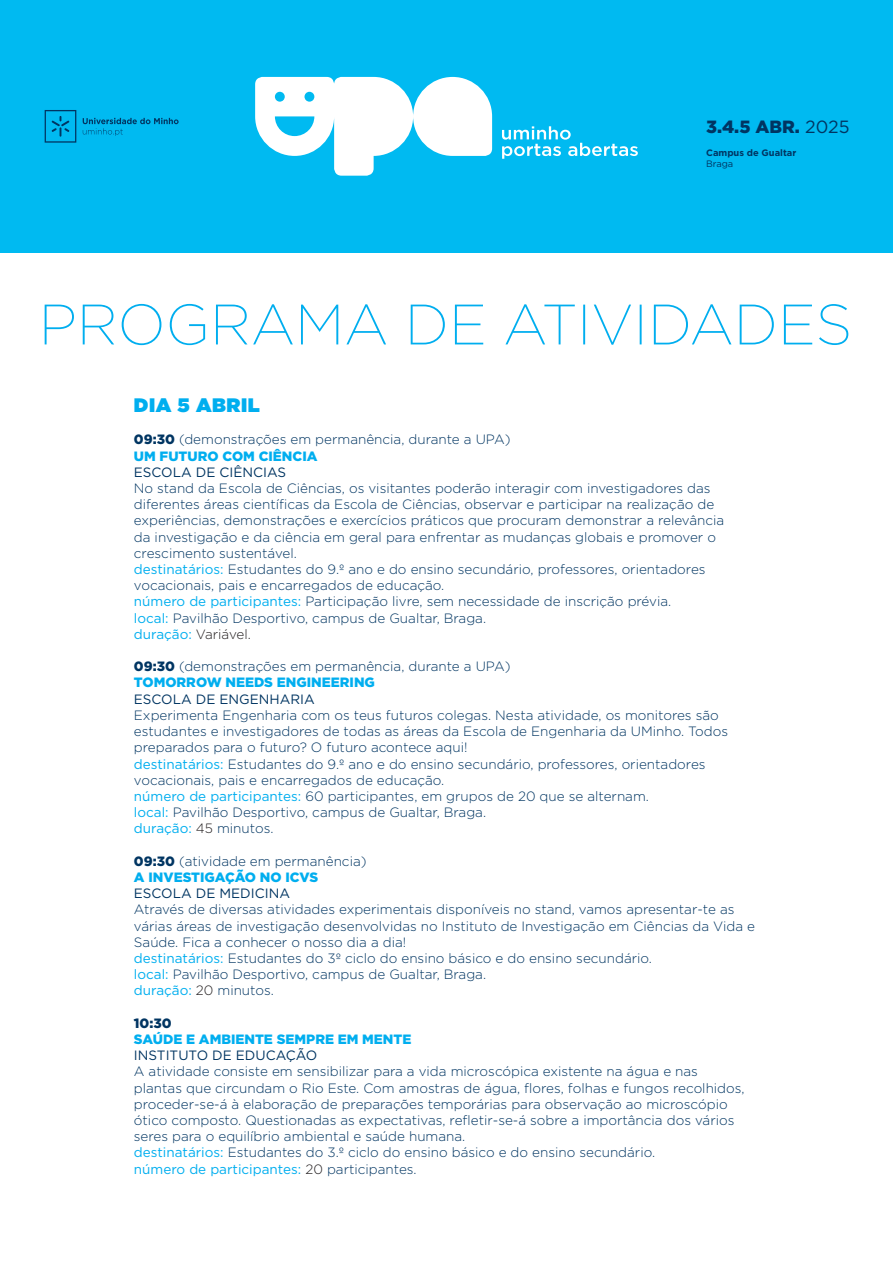
<style>
.page{position:relative;width:893px;height:1263px;background:#fff}
.page>*{position:absolute;margin:0;border:0;box-sizing:border-box;transform-origin:0 0}
.t1{font:900 19.5px "Gotham";letter-spacing:.03em;color:#00aeef}
.t2{font:900 17.7px "Gotham";color:#003562}
.t3{font:300 13.5px/16.2px "Gotham";color:#003562}
.t4{font:900 13.5px "Gotham";color:#00aeef}
.t5{font:13.5px "Gotham";color:#00aeef}
.t6{font:13.5px "Gotham";color:#003562}
.t7{font:300 13.5px "Gotham";color:#231f20}
.t8{font:900 13.5px "Gotham";color:#003562}
.t9{font:700 9.3px "Gotham";color:#003562}
.t10{font:9.3px "Gotham";color:#003562}
.s1{font-weight:400}
.s2{font-weight:900}
.s3{font-weight:400;color:#00aeef}
.s4{font-weight:300;color:#231f20}
.s5{font-weight:300;color:#003562}
</style>
<div class="page">
<div style="left:0;top:0;width:893px;height:253px;background:#00baf1"></div>
<svg style="left:255px;top:77px;width:237px;height:99px"></svg>
<svg style="left:502px;top:126px;width:136px;height:33px"></svg>
<svg style="left:83px;top:118px;width:96px;height:18px"></svg>
<svg style="left:45px;top:110px;width:31px;height:33px"></svg>
<svg style="left:45px;top:304px;width:803px;height:41px"></svg>
<p class="t2" style="left:706px;top:115px;width:145px">3.4.5 ABR. <span class="s1">2025</span></p>
<p class="t9" style="left:706px;top:146px;width:92px">Campus de Gualtar</p>
<p class="t10" style="left:706px;top:158px;width:29px">Braga</p>
<p class="t1" style="left:134px;top:391px;width:127px">DIA 5 ABRIL</p>
<p class="t3" style="left:134px;top:431px;width:378px"><span class="s2">09:30</span> (demonstrações em permanência, durante a UPA)</p>
<p class="t4" style="left:134px;top:447px;width:185px">UM FUTURO COM CIÊNCIA</p>
<p class="t6" style="left:134px;top:463px;width:154px">ESCOLA DE CIÊNCIAS</p>
<p class="t3" style="left:134px;top:480px;width:592px">No stand da Escola de Ciências, os visitantes poderão interagir com investigadores das diferentes áreas científicas da Escola de Ciências, observar e participar na realização de experiências, demonstrações e exercícios práticos que procuram demonstrar a relevância da investigação e da ciência em geral para enfrentar as mudanças globais e promover o crescimento sustentável.</p>
<p class="t3" style="left:134px;top:561px;width:573px"><span class="s3">destinatários:</span> Estudantes do 9.º ano e do ensino secundário, professores, orientadores vocacionais, pais e encarregados de educação.</p>
<p class="t3" style="left:134px;top:593px;width:539px"><span class="s3">número de participantes:</span> Participação livre, sem necessidade de inscrição prévia.</p>
<p class="t3" style="left:134px;top:609px;width:354px"><span class="s3">local:</span> Pavilhão Desportivo, campus de Gualtar, Braga.</p>
<p class="t7" style="left:134px;top:625px;width:118px"><span class="s3">duração:</span> Variável.</p>
<p class="t3" style="left:134px;top:658px;width:378px"><span class="s2">09:30</span> (demonstrações em permanência, durante a UPA)</p>
<p class="t4" style="left:134px;top:673px;width:243px">TOMORROW NEEDS ENGINEERING</p>
<p class="t6" style="left:134px;top:690px;width:182px">ESCOLA DE ENGENHARIA</p>
<p class="t3" style="left:134px;top:707px;width:596px">Experimenta Engenharia com os teus futuros colegas. Nesta atividade, os monitores são estudantes e investigadores de todas as áreas da Escola de Engenharia da UMinho. Todos preparados para o futuro? O futuro acontece aqui!</p>
<p class="t3" style="left:134px;top:755px;width:573px"><span class="s3">destinatários:</span> Estudantes do 9.º ano e do ensino secundário, professores, orientadores vocacionais, pais e encarregados de educação.</p>
<p class="t3" style="left:134px;top:788px;width:516px"><span class="s3">número de participantes:</span> 60 participantes, em grupos de 20 que se alternam.</p>
<p class="t3" style="left:134px;top:804px;width:354px"><span class="s3">local:</span> Pavilhão Desportivo, campus de Gualtar, Braga.</p>
<p class="t5" style="left:134px;top:820px;width:141px">duração: <span class="s4">45</span> <span class="s5">minutos.</span></p>
<p class="t3" style="left:134px;top:852px;width:234px"><span class="s2">09:30</span> (atividade em permanência)</p>
<p class="t4" style="left:134px;top:868px;width:186px">A INVESTIGAÇÃO NO ICVS</p>
<p class="t6" style="left:134px;top:885px;width:158px">ESCOLA DE MEDICINA</p>
<p class="t3" style="left:134px;top:901px;width:623px">Através de diversas atividades experimentais disponíveis no stand, vamos apresentar-te as várias áreas de investigação desenvolvidas no Instituto de Investigação em Ciências da Vida e<br>Saúde. Fica a conhecer o nosso dia a dia!</p>
<p class="t3" style="left:134px;top:950px;width:520px"><span class="s3">destinatários:</span> Estudantes do 3º ciclo do ensino básico e do ensino secundário.</p>
<p class="t3" style="left:134px;top:966px;width:354px"><span class="s3">local:</span> Pavilhão Desportivo, campus de Gualtar, Braga.</p>
<p class="t5" style="left:134px;top:982px;width:141px">duração: <span class="s4">20</span> <span class="s5">minutos.</span></p>
<p class="t8" style="left:134px;top:1014px;width:39px">10:30</p>
<p class="t4" style="left:134px;top:1030px;width:279px">SAÚDE E AMBIENTE SEMPRE EM MENTE</p>
<p class="t6" style="left:134px;top:1047px;width:185px">INSTITUTO DE EDUCAÇÃO</p>
<p class="t3" style="left:134px;top:1063px;width:612px">A atividade consiste em sensibilizar para a vida microscópica existente na água e nas plantas que circundam o Rio Este. Com amostras de água, flores, folhas e fungos recolhidos, proceder-se-á à elaboração de preparações temporárias para observação ao microscópio ótico composto. Questionadas as expectativas, refletir-se-á sobre a importância dos vários seres para o equilíbrio ambiental e saúde humana.</p>
<p class="t3" style="left:134px;top:1144px;width:523px"><span class="s3">destinatários:</span> Estudantes do 3.º ciclo do ensino básico e do ensino secundário.</p>
<p class="t5" style="left:134px;top:1160px;width:284px">número de participantes: <span class="s4">20</span> <span class="s5">participantes.</span></p>
</div>
